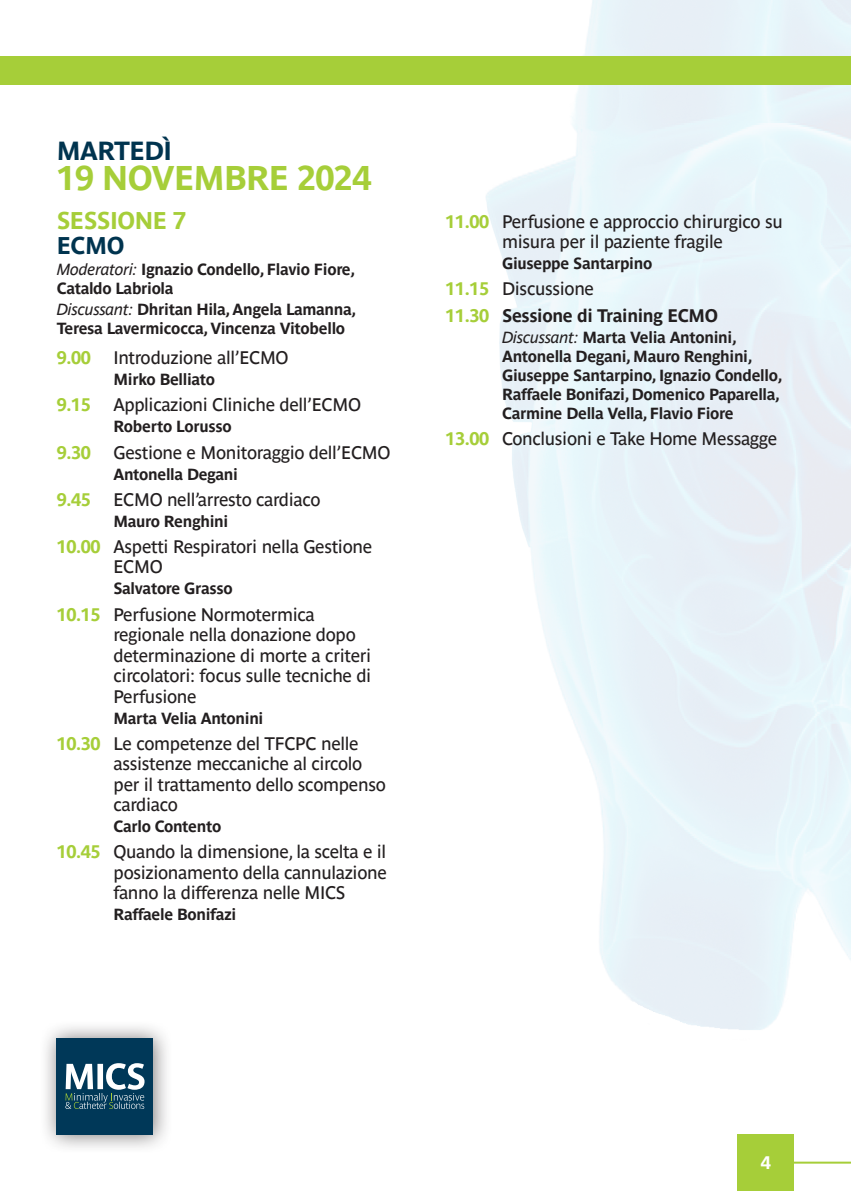
<style>
.page{position:relative;width:851px;height:1191px;background:#fff}
.page>*{position:absolute;margin:0;border:0;box-sizing:border-box;transform-origin:0 0}
.t1{font:700 34px "Parisine Std";letter-spacing:-.02em;color:#a6ce39}
.t2{font:700 26px "Parisine Std";letter-spacing:-.02em;color:#00344f}
.t3{font:700 24px "Parisine Std";letter-spacing:-.02em;color:#a6ce39}
.t4{font:700 24px "Parisine Std";color:#00344f}
.t5{font:18px/20.6px "Parisine Std";letter-spacing:-.02em;color:#231f20}
.t6{font:700 18px/26.2px "Parisine Std";letter-spacing:-.02em;color:#231f20}
.t7{font:700 18px "Parisine Std";letter-spacing:-.02em;color:#a6ce39}
.t8{font:700 18px "Parisine Std";color:#fff}
.t9{font:700 16px/19px "Parisine Std";letter-spacing:-.02em;color:#231f20}
.s1{font-weight:400;font-style:italic}
.s2{font-weight:700;color:#a6ce39}
.s3{color:#a6ce39}
.s4{font-weight:400}
</style>
<div class="page">
<img style="left:0;top:0;width:850px;height:1164px">
<div style="left:0;top:57px;width:850px;height:28px;background:#a6ce39"></div>
<div style="left:737px;top:1134px;width:57px;height:57px;background:#a6ce39"></div>
<hr style="left:791px;top:1161px;width:59px;height:2px;background:#a6ce39">
<div style="left:39px;top:1020px;width:134px;height:134px;background:#231f20;opacity:.6"></div>
<div style="left:57px;top:1038px;width:96px;height:96px;background:#003858"></div>
<svg style="left:65px;top:1063px;width:79px;height:46px"></svg>
<h2 class="t2" style="left:57px;top:136px;width:117px">MARTEDÌ</h2>
<h1 class="t1" style="left:57px;top:158px;width:316px">19 NOVEMBRE 2024</h1>
<h3 class="t3" style="left:57px;top:207px;width:131px">SESSIONE 7</h3>
<h3 class="t4" style="left:57px;top:232px;width:69px">ECMO</h3>
<p class="t9" style="left:57px;top:260px;width:300px"><span class="s1">Moderatori:</span> Ignazio Condello, Flavio Fiore,<br>Cataldo Labriola</p>
<p class="t9" style="left:57px;top:300px;width:301px"><span class="s1">Discussant:</span> Dhritan Hila, Angela Lamanna,<br>Teresa Lavermicocca, Vincenza Vitobello</p>
<p class="t7" style="left:57px;top:347px;width:36px">9.00</p>
<p class="t5" style="left:113px;top:347px;width:177px">Introduzione all’ECMO</p>
<p class="t9" style="left:113px;top:370px;width:103px">Mirko Belliato</p>
<p class="t7" style="left:57px;top:394px;width:36px">9.15</p>
<p class="t5" style="left:113px;top:395px;width:249px">Applicazioni Cliniche dell’ECMO</p>
<p class="t9" style="left:113px;top:417px;width:120px">Roberto Lorusso</p>
<p class="t7" style="left:57px;top:442px;width:36px">9.30</p>
<p class="t5" style="left:113px;top:442px;width:278px">Gestione e Monitoraggio dell’ECMO</p>
<p class="t9" style="left:113px;top:464px;width:126px">Antonella Degani</p>
<p class="t7" style="left:57px;top:489px;width:36px">9.45</p>
<p class="t5" style="left:113px;top:489px;width:209px">ECMO nell’arresto cardiaco</p>
<p class="t9" style="left:113px;top:511px;width:116px">Mauro Renghini</p>
<p class="t5" style="left:113px;top:536px;width:260px;text-indent:-57px"><span class="s2">10.00</span> Aspetti Respiratori nella Gestione<br>ECMO</p>
<p class="t9" style="left:113px;top:579px;width:121px">Salvatore Grasso</p>
<p class="t5" style="left:113px;top:604px;width:259px;text-indent:-57px"><span class="s2">10.15</span> Perfusione Normotermica regionale nella donazione dopo determinazione di morte a criteri circolatori: focus sulle tecniche di<br>Perfusione</p>
<p class="t9" style="left:113px;top:708px;width:151px">Marta Velia Antonini</p>
<p class="t5" style="left:113px;top:733px;width:274px;text-indent:-57px"><span class="s2">10.30</span> Le competenze del TFCPC nelle assistenze meccaniche al circolo per il trattamento dello scompenso cardiaco</p>
<p class="t9" style="left:113px;top:817px;width:109px">Carlo Contento</p>
<p class="t5" style="left:113px;top:841px;width:275px;text-align:justify;text-indent:-57px"><span class="s2">10.45</span> Quando la dimensione, la scelta e il posizionamento della cannulazione fanno la differenza nelle MICS</p>
<p class="t9" style="left:113px;top:905px;width:124px">Raffaele Bonifazi</p>
<p class="t5" style="left:445px;top:211px;width:339px;text-align:center"><span class="s2">11.00</span> Perfusione e approccio chirurgico su misura per il paziente fragile</p>
<p class="t9" style="left:502px;top:254px;width:152px">Giuseppe Santarpino</p>
<p class="t6" style="left:445px;top:276px;width:274px"><span class="s3">11.15</span> <span class="s4">Discussione<br></span><span class="s3">11.30</span> Sessione di Training ECMO</p>
<p class="t9" style="left:502px;top:327px;width:281px"><span class="s1">Discussant:</span> Marta Velia Antonini, Antonella Degani, Mauro Renghini, Giuseppe Santarpino, Ignazio Condello, Raffaele Bonifazi, Domenico Paparella, Carmine Della Vella, Flavio Fiore</p>
<p class="t5" style="left:445px;top:428px;width:333px"><span class="s2">13.00</span> Conclusioni e Take Home Messagge</p>
<p class="t8" style="left:760px;top:1152px;width:12px">4</p>
</div>
